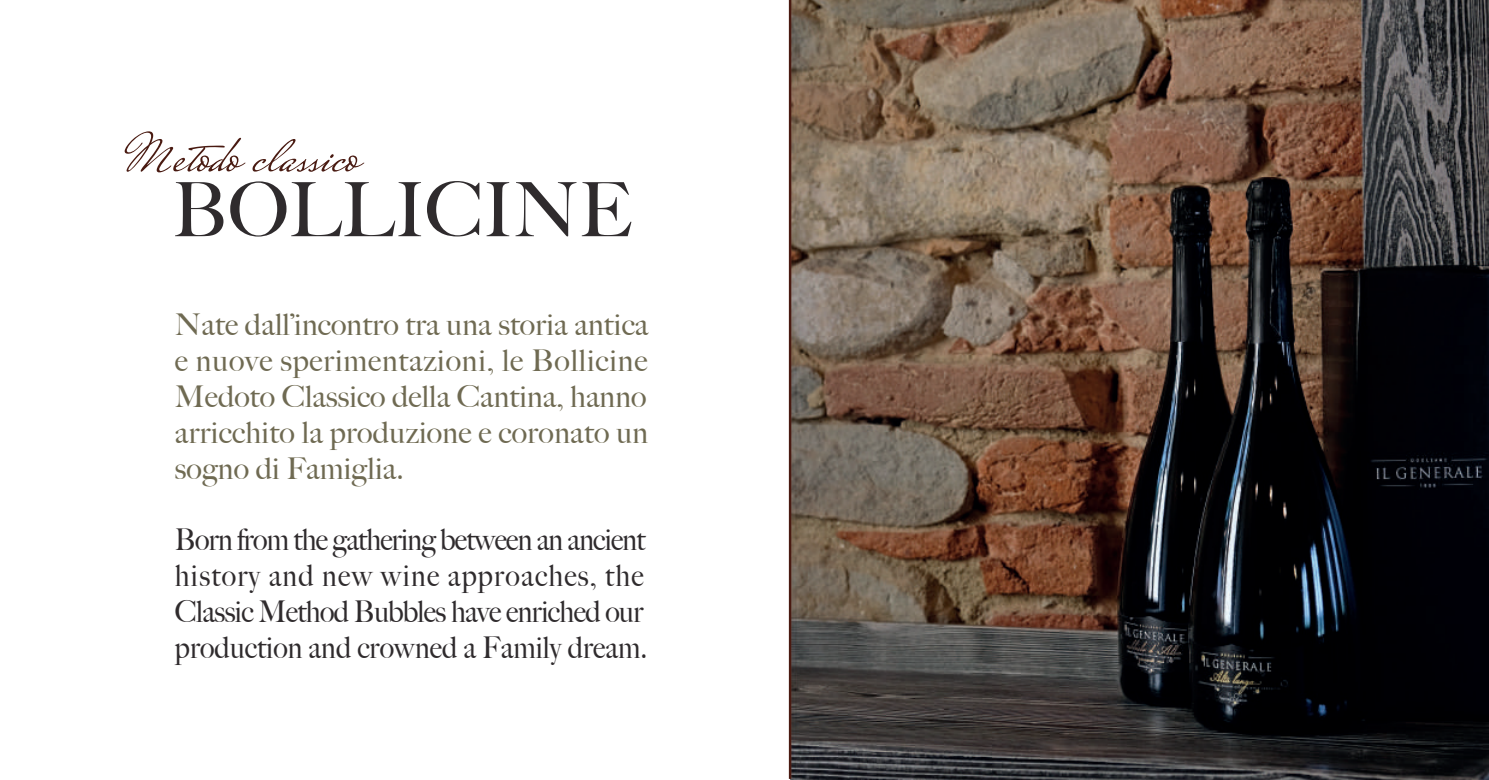
<style>
.page{position:relative;width:1489px;height:780px;background:#fff}
.page>*{position:absolute;margin:0;border:0;box-sizing:border-box;transform-origin:0 0}
.t1{font:500 75px "Big Caslon";color:#2f2b2d}
.t2{font:55px "Mrs Saint Delafield";color:#491a11;scale:1.05 1}
.t3{font:500 30px/36px "Big Caslon";letter-spacing:.01em;color:#6f6a52;text-align:justify}
.t4{font:500 30px/36px "Big Caslon";letter-spacing:-.02em;color:#2f2b2d;scale:.94 1}
</style>
<div class="page">
<img style="left:790px;top:0;width:698px;height:780px">
<hr style="left:788px;top:0;width:3px;height:778px;background:#491a11">
<h2 class="t2" style="left:125px;top:120px;width:224px">Metodo classico</h2>
<h1 class="t1" style="left:172px;top:148px;width:461px">BOLLICINE</h1>
<p class="t3" style="left:175px;top:305px;width:475px">Nate dall’incontro tra una storia antica e nuove sperimentazioni, le Bollicine Medoto Classico della Cantina, hanno arricchito la produzione e coronato un sogno di Famiglia.</p>
<p class="t4" style="left:175px;top:520px;width:504px">Born from the gathering between an ancient history and new wine approaches, the Classic Method Bubbles have enriched our production and crowned a Family dream.</p>
</div>
